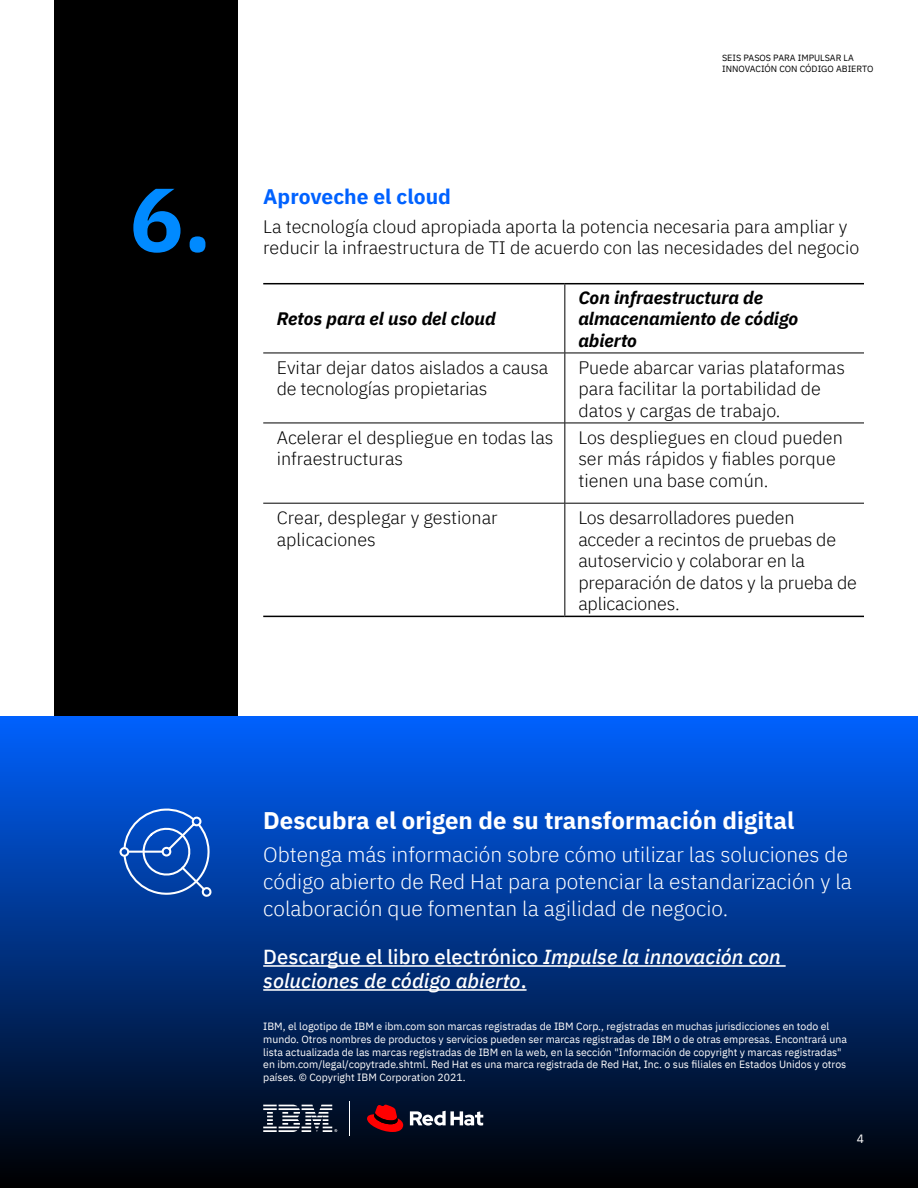
<style>
.page{position:relative;width:918px;height:1188px;background:#fff}
.page>*{position:absolute;margin:0;border:0;box-sizing:border-box;transform-origin:0 0}
.t1{font:700 90px "IBM Plex Sans";color:#008aff}
.t2{font:700 24px "IBM Plex Sans";color:#fff}
.t3{font:300 21px/27px "IBM Plex Sans";color:#fff}
.t4{font:700 21px "IBM Plex Sans";color:#0062ff}
.t5{font:italic 500 20.25px/24px "IBM Plex Sans";color:#fff}
.t6{font:300 18px/21.6px "IBM Plex Sans";color:#000}
.t7{font:italic 700 18px/21.6px "IBM Plex Sans";color:#000}
.t8{font:12px "IBM Plex Sans";color:#fff}
.t9{font:10.5px/12.6px "IBM Plex Sans";color:#fff}
.t10{font:9px/10.8px "IBM Plex Sans";color:#000}
.s1{font-style:normal}
</style>
<div class="page">
<div style="left:54px;top:0;width:184px;height:719px;background:#000"></div>
<div style="left:0;top:717px;width:918px;height:471px;background:linear-gradient(to bottom,#0061fd,#000)"></div>
<hr style="left:263px;top:283px;width:302px;height:1px;background:#000">
<hr style="left:565px;top:283px;width:299px;height:1px;background:#000">
<hr style="left:263px;top:616px;width:302px;height:1px;background:#000">
<hr style="left:565px;top:616px;width:299px;height:1px;background:#000">
<hr style="left:263px;top:423px;width:301px;height:1px;background:#000">
<hr style="left:565px;top:423px;width:299px;height:1px;background:#000">
<hr style="left:263px;top:503px;width:301px;height:1px;background:#000">
<hr style="left:565px;top:503px;width:299px;height:1px;background:#000">
<hr style="left:564px;top:284px;width:1px;height:69px;background:#000">
<hr style="left:564px;top:353px;width:1px;height:70px;background:#000">
<hr style="left:564px;top:423px;width:1px;height:80px;background:#000">
<hr style="left:564px;top:503px;width:1px;height:113px;background:#000">
<hr style="left:263px;top:353px;width:302px;height:1px;background:#000">
<hr style="left:565px;top:353px;width:299px;height:1px;background:#000">
<svg style="left:119px;top:808px;width:93px;height:90px;background:#235ebe"></svg>
<svg style="left:367px;top:1105px;width:36px;height:27px"></svg>
<svg style="left:410px;top:1111px;width:73px;height:15px"></svg>
<hr style="left:349px;top:1101px;width:1px;height:35px;background:#fff">
<svg style="left:263px;top:1105px;width:74px;height:27px"></svg>
<svg style="left:255px;top:940px;width:617px;height:62px;background:#083379"></svg>
<h1 class="t1" style="left:130px;top:148px;width:83px">6.</h1>
<p class="t10" style="left:722px;top:52px;width:153px">SEIS PASOS PARA IMPULSAR LA<br>INNOVACIÓN CON CÓDIGO ABIERTO</p>
<p class="t4" style="left:263px;top:180px;width:189px">Aproveche el cloud</p>
<p class="t6" style="left:263px;top:214px;width:598px">La tecnología cloud apropiada aporta la potencia necesaria para ampliar y reducir la infraestructura de TI de acuerdo con las necesidades del negocio</p>
<p class="t7" style="left:277px;top:307px;width:220px">Retos para el uso del cloud</p>
<p class="t7" style="left:578px;top:285px;width:221px">Con infraestructura de almacenamiento de código abierto</p>
<p class="t6" style="left:277px;top:355px;width:273px">Evitar dejar datos aislados a causa de tecnologías propietarias</p>
<p class="t6" style="left:578px;top:355px;width:268px">Puede abarcar varias plataformas para facilitar la portabilidad de datos y cargas de trabajo.</p>
<p class="t6" style="left:277px;top:425px;width:278px">Acelerar el despliegue en todas las infraestructuras</p>
<p class="t6" style="left:578px;top:425px;width:266px">Los despliegues en cloud pueden ser más rápidos y fiables porque tienen una base común.</p>
<p class="t6" style="left:277px;top:505px;width:222px">Crear, desplegar y gestionar aplicaciones</p>
<p class="t6" style="left:578px;top:505px;width:280px">Los desarrolladores pueden acceder a recintos de pruebas de autoservicio y colaborar en la preparación de datos y la prueba de aplicaciones.</p>
<h2 class="t2" style="left:263px;top:801px;width:533px">Descubra el origen de su transformación digital</h2>
<p class="t3" style="left:263px;top:840px;width:590px">Obtenga más información sobre cómo utilizar las soluciones de código abierto de Red Hat para potenciar la estandarización y la colaboración que fomentan la agilidad de negocio.</p>
<p class="t5" style="left:263px;top:943px;width:519px"><span class="s1">Descargue el libro electrónico</span> Impulse la innovación con soluciones de código abierto<span class="s1">.</span></p>
<p class="t9" style="left:263px;top:1019px;width:585px">IBM, el logotipo de IBM e ibm.com son marcas registradas de IBM Corp., registradas en muchas jurisdicciones en todo el mundo. Otros nombres de productos y servicios pueden ser marcas registradas de IBM o de otras empresas. Encontrará una lista actualizada de las marcas registradas de IBM en la web, en la sección "Información de copyright y marcas registradas" en ibm.com/legal/copytrade.shtml. Red Hat es una marca registrada de Red Hat, Inc. o sus filiales en Estados Unidos y otros países. © Copyright IBM Corporation 2021.</p>
<p class="t8" style="left:857px;top:1130px;width:9px">4</p>
</div>
